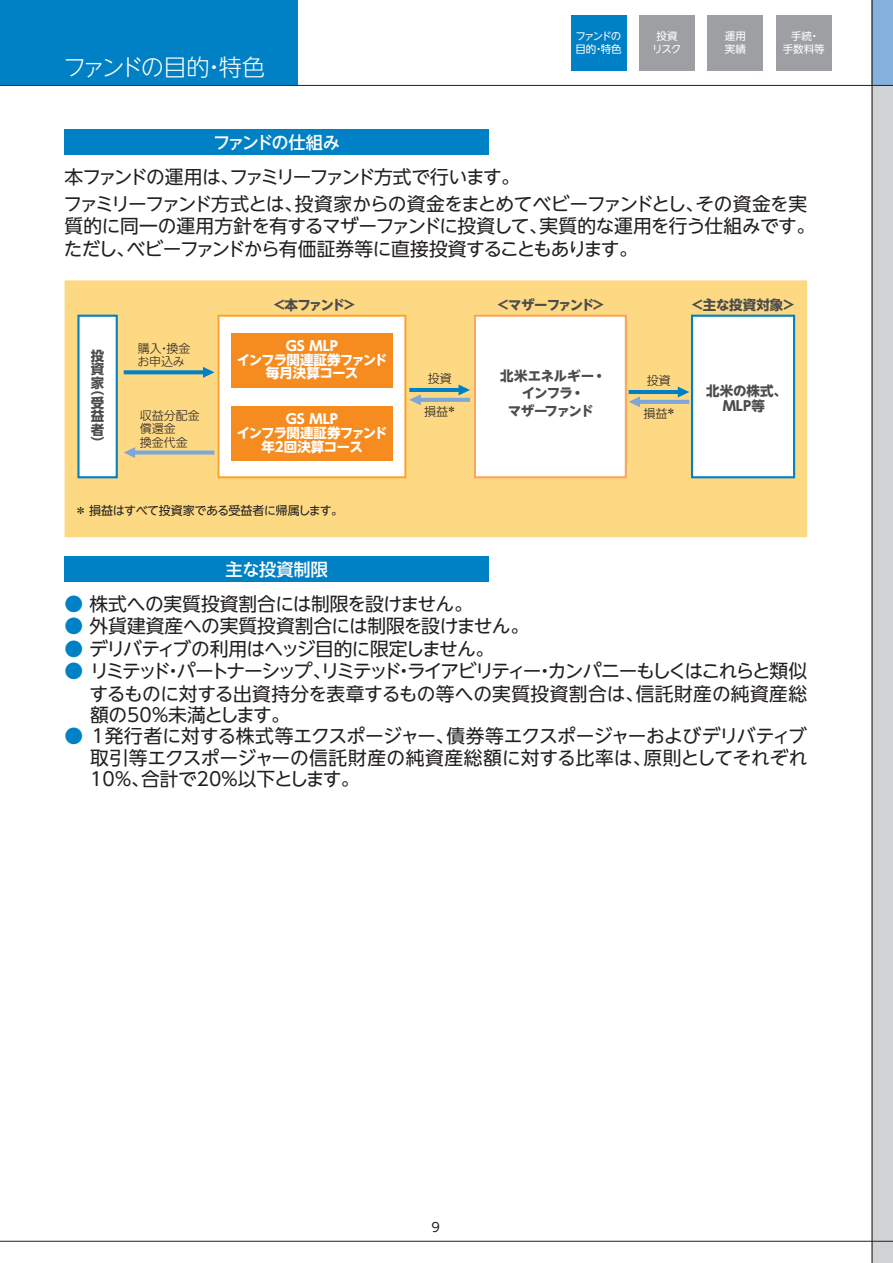
<style>
.page{position:relative;width:893px;height:1263px;background:#fff}
.page>*{position:absolute;margin:0;border:0;box-sizing:border-box;transform-origin:0 0}
.t1{font:300 23.25px "UD Shin Go NT Pro";letter-spacing:-.11em;color:#fff}
.t2{font:18.75px/21.8px "UD Shin Go NT Pro";letter-spacing:-.025em;color:#231f20;text-align:justify}
.t3{font:18.75px/27px "UD Shin Go NT Pro";letter-spacing:-.065em;color:#231f20}
.t4{font:500 17.25px "UD Shin Go NT Pro";letter-spacing:-.105em;color:#fff}
.t5{font:500 17.25px "UD Shin Go NT Pro";letter-spacing:-.025em;color:#fff}
.t6{font:700 13.5px/13.6px "UD Shin Go NT Pro";letter-spacing:-.035em;color:#fff;text-align:center}
.t7{font:700 13.5px/13.5px "UD Shin Go NT Pro";letter-spacing:-.025em;color:#4b4c4d;text-align:justify}
.t8{font:700 13.5px/18px "UD Shin Go NT Pro";letter-spacing:-.055em;color:#4b4c4d;text-align:center}
.t9{font:700 13.5px/15px "UD Shin Go NT Pro";color:#4b4c4d;text-align:center}
.t10{font:700 13.5px "UD Shin Go NT Pro";letter-spacing:-.11em;color:#4b4c4d}
.t11{font:12.75px "UD Shin Go NT Pro";color:#231f20}
.t12{font:300 12px/13.5px "UD Shin Go NT Pro";color:#231f20}
.t13{font:12px "UD Shin Go NT Pro";letter-spacing:-.035em;color:#231f20}
.t14{font:10.5px/12.6px "UD Shin Go NT Pro";color:#fff;text-align:center}
.t15{font:10.5px/12.6px "UD Shin Go NT Pro";letter-spacing:-.135em;color:#fff}
.s1{color:#0080c5}
</style>
<div class="page">
<div style="left:872px;top:85px;width:21px;height:1178px;background:#d1d2d4"></div>
<div style="left:872px;top:0;width:21px;height:85px;background:#86b1de"></div>
<hr style="left:0;top:1241px;width:893px;height:1px;background:#231f20">
<hr style="left:0;top:85px;width:893px;height:1px;background:#231f20">
<hr style="left:872px;top:0;width:1px;height:1263px;background:#231f20">
<div style="left:0;top:0;width:298px;height:85px;background:#0080c5"></div>
<div style="left:65px;top:280px;width:742px;height:257px;background:#fed984"></div>
<div style="left:65px;top:129px;width:424px;height:26px;background:#0080c5"></div>
<svg style="left:124px;top:367px;width:90px;height:11px"></svg>
<svg style="left:124px;top:447px;width:90px;height:11px"></svg>
<svg style="left:409px;top:384px;width:61px;height:21px"></svg>
<svg style="left:629px;top:387px;width:60px;height:20px"></svg>
<div style="left:78px;top:316px;width:39px;height:161px;background:#fff"></div>
<div style="left:77px;top:315px;width:41px;height:163px;border:2px solid #0080c5"></div>
<div style="left:475px;top:316px;width:151px;height:161px;background:#fff"></div>
<div style="left:474px;top:315px;width:153px;height:163px;border:2px solid #f9a75d"></div>
<div style="left:692px;top:316px;width:102px;height:161px;background:#fff"></div>
<div style="left:691px;top:315px;width:104px;height:163px;border:2px solid #0080c5"></div>
<div style="left:218px;top:316px;width:187px;height:161px;background:#fff"></div>
<div style="left:217px;top:315px;width:189px;height:163px;border:2px solid #faa633"></div>
<div style="left:231px;top:333px;width:162px;height:55px;background:#f68b1f"></div>
<div style="left:231px;top:406px;width:162px;height:55px;background:#f68b1f"></div>
<div style="left:65px;top:556px;width:424px;height:26px;background:#0080c5"></div>
<div style="left:571px;top:15px;width:56px;height:56px;background:#0080c5"></div>
<div style="left:639px;top:15px;width:56px;height:56px;background:#9d9fa2"></div>
<div style="left:707px;top:15px;width:56px;height:56px;background:#9d9fa2"></div>
<div style="left:776px;top:15px;width:56px;height:56px;background:#9d9fa2"></div>
<p class="t1" style="left:63px;top:48px;width:204px">ファンドの目的・特色</p>
<p class="t15" style="left:575px;top:30px;width:48px">ファンドの目的・特色</p>
<p class="t14" style="left:652px;top:30px;width:31px">投資リスク</p>
<p class="t14" style="left:725px;top:30px;width:22px;text-align:left">運用実績</p>
<p class="t14" style="left:783px;top:30px;width:43px">手続・<br>手数料等</p>
<p class="t4" style="left:213px;top:128px;width:128px">ファンドの仕組み</p>
<p class="t3" style="left:63px;top:162px;width:745px">本ファンドの運用は、ファミリーファンド方式で行います。<br>ファミリーファンド方式とは、投資家からの資金をまとめてベビーファンドとし、その資金を実</p>
<p class="t2" style="left:64px;top:214px;width:753px;line-height:22.5px">質的に同一の運用方針を有するマザーファンドに投資して、実質的な運用を行う仕組みです。ただし、ベビーファンドから有価証券等に直接投資することもあります。</p>
<p class="t7" style="left:91px;top:348px;width:15px">投資家</p>
<p class="t7" style="left:91px;top:382px;width:15px">（受益者）</p>
<p class="t12" style="left:137px;top:341px;width:54px">購入・換金お申込み</p>
<p class="t12" style="left:140px;top:408px;width:61px">収益分配金償還金<br>換金代金</p>
<p class="t7" style="left:272px;top:298px;width:85px">＜本ファンド＞</p>
<p class="t10" style="left:496px;top:294px;width:111px">＜マザーファンド＞</p>
<p class="t7" style="left:690px;top:298px;width:107px">＜主な投資対象＞</p>
<p class="t6" style="left:237px;top:339px;width:152px">GS MLP<br>インフラ関連証券ファンド毎月決算コース</p>
<p class="t6" style="left:237px;top:412px;width:152px">GS MLP<br>インフラ関連証券ファンド年2回決算コース</p>
<p class="t12" style="left:428px;top:371px;width:25px">投資</p>
<p class="t12" style="left:424px;top:404px;width:34px">損益<sup>＊</sup></p>
<p class="t8" style="left:500px;top:366px;width:107px">北米エネルギー・インフラ・<br>マザーファンド</p>
<p class="t12" style="left:647px;top:373px;width:25px">投資</p>
<p class="t12" style="left:643px;top:406px;width:34px">損益<sup>＊</sup></p>
<p class="t9" style="left:706px;top:383px;width:82px">北米の株式、<br>MLP等</p>
<p class="t13" style="left:75px;top:500px;width:270px">＊ 損益はすべて投資家である受益者に帰属します。</p>
<p class="t5" style="left:226px;top:555px;width:104px">主な投資制限</p>
<p class="t2" style="left:65px;top:592px;width:410px"><span class="s1">●</span> 株式への実質投資割合には制限を設けません。</p>
<p class="t2" style="left:65px;top:615px;width:466px"><span class="s1">●</span> 外貨建資産への実質投資割合には制限を設けません。</p>
<p class="t2" style="left:65px;top:637px;width:431px"><span class="s1">●</span> デリバティブの利用はヘッジ目的に限定しません。</p>
<p class="t2" style="left:89px;top:660px;width:719px;text-indent:-25px"><span class="s1">●</span> リミテッド・パートナーシップ、リミテッド・ライアビリティー・カンパニーもしくはこれらと類似するものに対する出資持分を表章するもの等への実質投資割合は、信託財産の純資産総額の50％未満とします。</p>
<p class="t2" style="left:90px;top:724px;width:719px;text-indent:-25px"><span class="s1">●</span> 1発行者に対する株式等エクスポージャー、債券等エクスポージャーおよびデリバティブ取引等エクスポージャーの信託財産の純資産総額に対する比率は、原則としてそれぞれ10％、合計で20％以下とします。</p>
<p class="t11" style="left:432px;top:1216px;width:10px">9</p>
</div>
